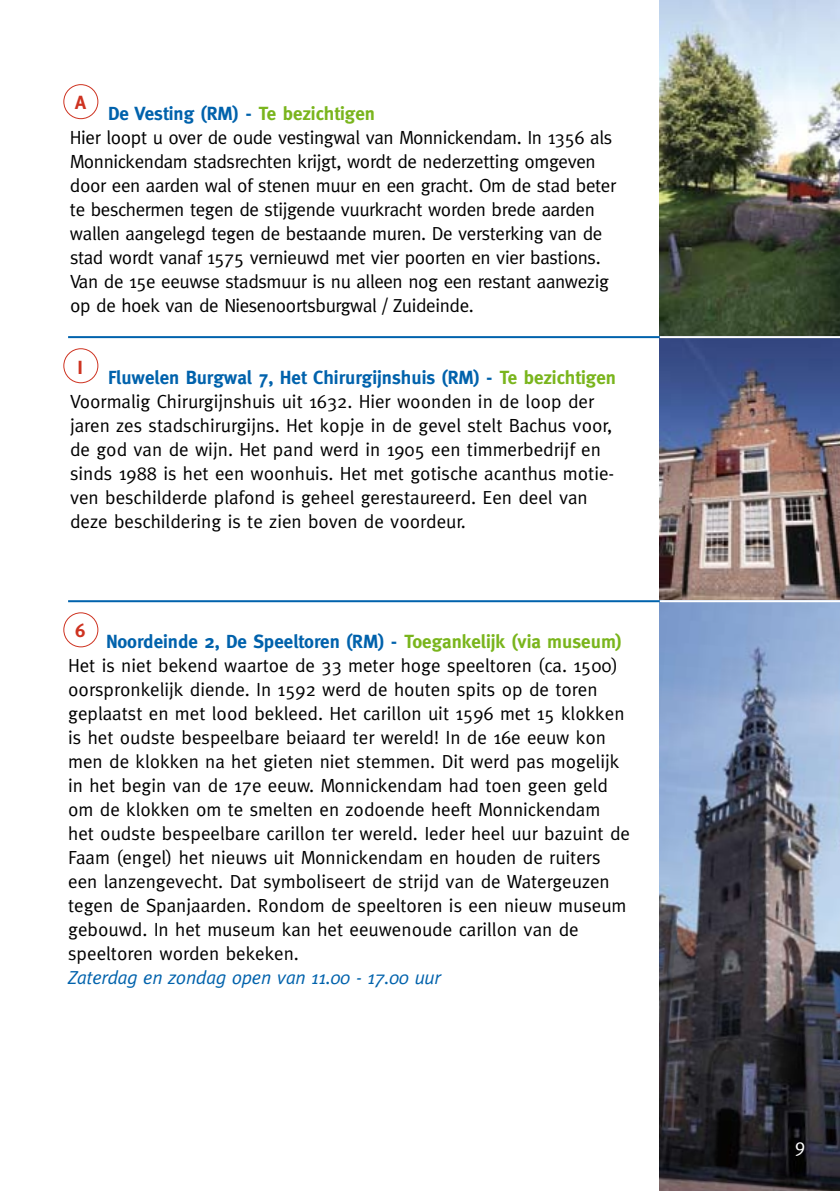
<style>
.page{position:relative;width:840px;height:1191px;background:#fff}
.page>*{position:absolute;margin:0;border:0;box-sizing:border-box;transform-origin:0 0}
.t1{font:19px/24px "Meta";color:#000}
.t2{font:19px/24px "Meta";letter-spacing:-.02em;color:#000}
.t3{font:italic 19px "Meta";letter-spacing:-.02em;color:#0062ac}
.t4{font:700 19px "Meta";color:#ce3321}
.t5{font:19px "Meta";color:#fff}
.s1{font-weight:700;color:#0062ac}
.s2{font-weight:700;color:#7ab51d}
</style>
<div class="page">
<img style="left:659px;top:0;width:180px;height:336px">
<img style="left:659px;top:338px;width:180px;height:262px">
<svg style="left:659px;top:602px;width:180px;height:589px;background:#5f6779"></svg>
<hr style="left:68px;top:600px;width:593px;height:2px;background:#0062ac">
<hr style="left:68px;top:336px;width:593px;height:2px;background:#0062ac">
<hr style="left:659px;top:600px;width:180px;height:2px;background:#fff">
<hr style="left:659px;top:336px;width:180px;height:2px;background:#fff">
<div style="left:63px;top:612px;width:35px;height:35px;border:1px solid #ce3321;border-radius:50%"></div>
<div style="left:63px;top:348px;width:35px;height:35px;border:1px solid #ce3321;border-radius:50%"></div>
<div style="left:63px;top:84px;width:35px;height:35px;border:1px solid #ce3321;border-radius:50%"></div>
<p class="t4" style="left:75px;top:91px;width:12px">A</p>
<p class="t2" style="left:70px;top:101px;width:547px;text-indent:38px"><span class="s1">De Vesting (RM) -</span> <span class="s2">Te bezichtigen<br></span>Hier loopt u over de oude vestingwal van Monnickendam. In 1356 als Monnickendam stadsrechten krijgt, wordt de nederzetting omgeven door een aarden wal of stenen muur en een gracht. Om de stad beter te beschermen tegen de stijgende vuurkracht worden brede aarden wallen aangelegd tegen de bestaande muren. De versterking van de stad wordt vanaf 1575 vernieuwd met vier poorten en vier bastions.<br>Van de 15e eeuwse stadsmuur is nu alleen nog een restant aanwezig op de hoek van de Niesenoortsburgwal / Zuideinde.</p>
<p class="t4" style="left:78px;top:357px;width:7px">I</p>
<p class="t1" style="left:70px;top:365px;width:547px;text-indent:38px"><span class="s1">Fluwelen Burgwal 7, Het Chirurgijnshuis (RM) -</span> <span class="s2">Te bezichtigen </span>Voormalig Chirurgijnshuis uit 1632. Hier woonden in de loop der jaren zes stadschirurgijns. Het kopje in de gevel stelt Bachus voor, de god van de wijn. Het pand werd in 1905 een timmerbedrijf en sinds 1988 is het een woonhuis. Het met gotische acanthus motie&shy;ven beschilderde plafond is geheel gerestaureerd. Een deel van deze beschildering is te zien boven de voordeur.</p>
<p class="t4" style="left:75px;top:619px;width:12px">6</p>
<p class="t1" style="left:68px;top:629px;width:563px;text-indent:38px"><span class="s1">Noordeinde 2, De Speeltoren (RM) -</span> <span class="s2">Toegankelijk (via museum)<br></span>Het is niet bekend waartoe de 33 meter hoge speeltoren (ca. 1500) oorspronkelijk diende. In 1592 werd de houten spits op de toren geplaatst en met lood bekleed. Het carillon uit 1596 met 15 klokken is het oudste bespeelbare beiaard ter wereld! In de 16e eeuw kon men de klokken na het gieten niet stemmen. Dit werd pas mogelijk in het begin van de 17e eeuw. Monnickendam had toen geen geld om de klokken om te smelten en zodoende heeft Monnickendam het oudste bespeelbare carillon ter wereld. Ieder heel uur bazuint de Faam (engel) het nieuws uit Monnickendam en houden de ruiters een lanzengevecht. Dat symboliseert de strijd van de Watergeuzen tegen de Spanjaarden. Rondom de speeltoren is een nieuw museum gebouwd. In het museum kan het eeuwenoude carillon van de speeltoren worden bekeken.</p>
<p class="t3" style="left:68px;top:966px;width:373px">Zaterdag en zondag open van 11.00 - 17.00 uur</p>
<p class="t5" style="left:794px;top:1134px;width:12px">9</p>
</div>
